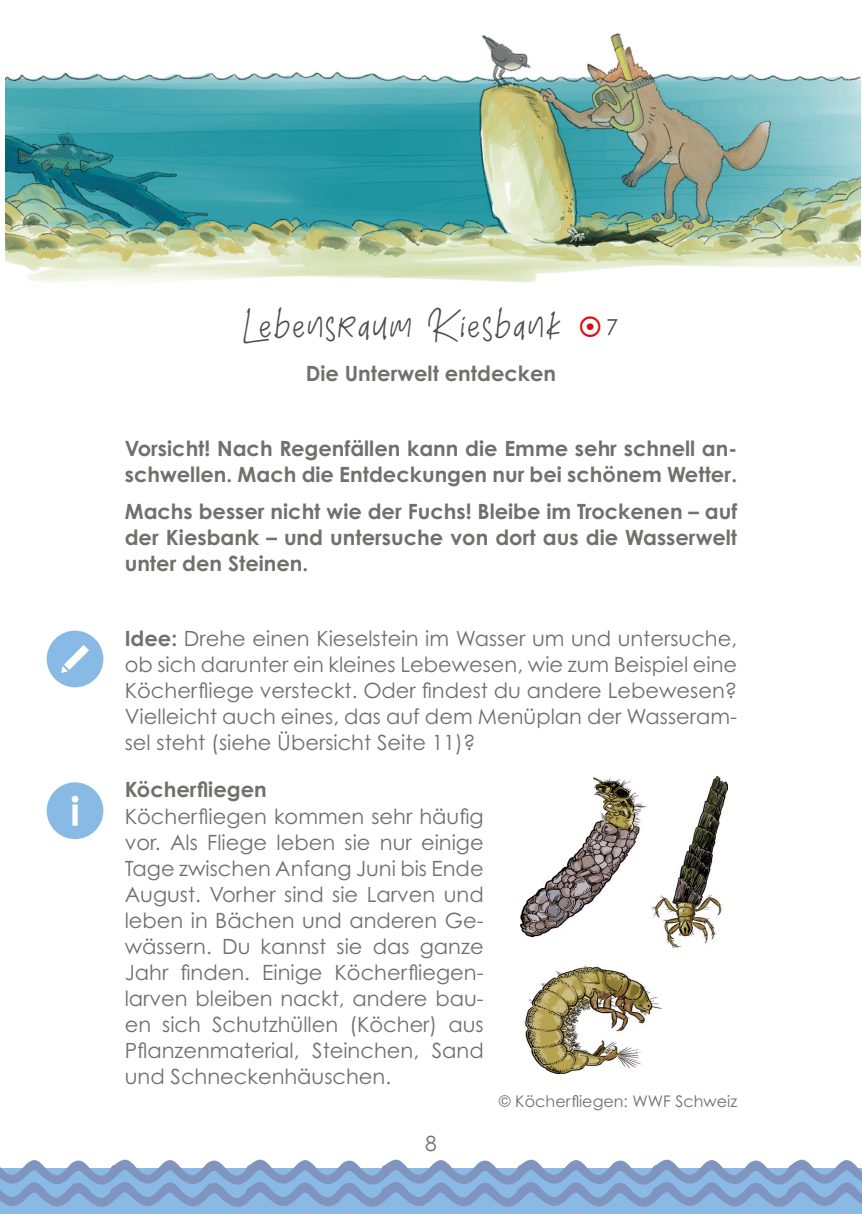
<style>
.page{position:relative;width:862px;height:1214px;background:#fff}
.page>*{position:absolute;margin:0;border:0;box-sizing:border-box;transform-origin:0 0}
.t1{font:46px "Henniver";letter-spacing:.05em;color:#4b4b4a}
.t2{font:21px/26px "Century Gothic Pro";color:#70706f;text-align:justify}
.t3{font:700 21px/26px "Century Gothic Pro";color:#70706f}
.t4{font:16px "Century Gothic Pro";color:#70706f}
.s1{font-weight:700}
</style>
<div class="page">
<div style="left:0;top:1168px;width:862px;height:45px;background:#89b9e4"></div>
<svg style="left:0;top:1159px;width:862px;height:47px"></svg>
<img style="left:5px;top:33px;width:855px;height:250px">
<img style="left:521px;top:776px;width:207px;height:297px">
<div style="left:47px;top:782px;width:56px;height:57px;background:#89b9e5;border-radius:50%"></div>
<svg style="left:72px;top:795px;width:6px;height:30px"></svg>
<div style="left:47px;top:630px;width:56px;height:57px;background:#89b9e5;border-radius:50%"></div>
<svg style="left:61px;top:645px;width:28px;height:28px"></svg>
<p class="t1" style="left:244px;top:299px;width:376px">Lebensraum Kiesbank <sup>7</sup></p>
<p class="t3" style="left:306px;top:360px;width:252px">Die Unterwelt entdecken</p>
<p class="t3" style="left:125px;top:434px;width:614px">Vorsicht! Nach Regenfällen kann die Emme sehr schnell an&shy;schwellen. Mach die Entdeckungen nur bei schönem Wetter.</p>
<p class="t3" style="left:125px;top:498px;width:614px;text-align:justify">Machs besser nicht wie der Fuchs! Bleibe im Trockenen – auf der Kiesbank – und untersuche von dort aus die Wasserwelt unter den Steinen.</p>
<p class="t2" style="left:125px;top:624px;width:614px"><span class="s1">Idee:</span> Drehe einen Kieselstein im Wasser um und untersuche, ob sich darunter ein kleines Lebewesen, wie zum Beispiel eine Köcherfliege versteckt. Oder findest du andere Lebewesen?<br>Vielleicht auch eines, das auf dem Menüplan der Wasseram&shy;sel steht (siehe Übersicht Seite 11)?</p>
<p class="t3" style="left:125px;top:776px;width:143px">Köcherfliegen</p>
<p class="t2" style="left:125px;top:803px;width:360px">Köcherfliegen kommen sehr häufig vor. Als Fliege leben sie nur einige Tage zwischen Anfang Juni bis Ende August. Vorher sind sie Larven und leben in Bächen und anderen Ge&shy;wässern. Du kannst sie das ganze Jahr finden. Einige Köcherfliegen&shy;larven bleiben nackt, andere bau&shy;en sich Schutzhüllen (Köcher) aus Pflanzenmaterial, Steinchen, Sand und Schneckenhäuschen.</p>
<p class="t2" style="left:425px;top:1129px;width:13px">8</p>
<p class="t4" style="left:499px;top:1090px;width:240px">© Köcherfliegen: WWF Schweiz</p>
</div>
